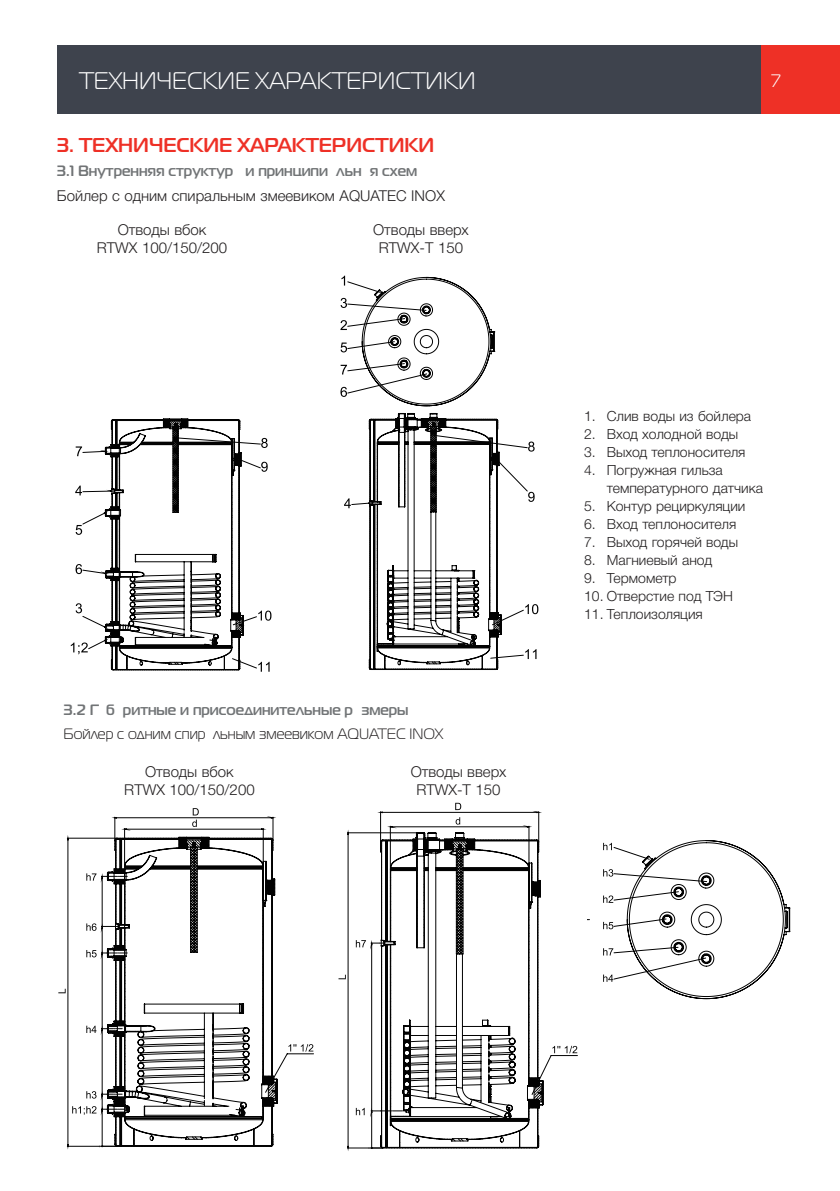
<style>
.page{position:relative;width:840px;height:1191px;background:#fff}
.page>*{position:absolute;margin:0;border:0;box-sizing:border-box;transform-origin:0 0}
.t1{font:24px "Magistral C";color:#fff}
.t2{font:700 20px "Magistral C";color:#ee3026}
.t3{font:18px "Magistral C";color:#fff}
.t4{font:300 15px/18px "Helvetica Neue Cyr";color:#221f20;text-align:center}
.t5{font:700 15px "Magistral C";color:#717476}
.t6{font:15px "Magistral C";color:#221f20}
.t7{font:300 14px/18px "Helvetica Neue Cyr";color:#221f20}
</style>
<div class="page">
<div style="left:748px;top:45px;width:91px;height:68px;background:#ee3026"></div>
<div style="left:57px;top:45px;width:703px;height:68px;background:#3e434d"></div>
<svg style="left:76px;top:446px;width:6px;height:10px"></svg>
<svg style="left:75px;top:485px;width:7px;height:10px"></svg>
<svg style="left:76px;top:525px;width:6px;height:10px"></svg>
<svg style="left:75px;top:564px;width:7px;height:10px"></svg>
<svg style="left:76px;top:603px;width:6px;height:10px"></svg>
<svg style="left:71px;top:642px;width:12px;height:12px"></svg>
<svg style="left:83px;top:418px;width:187px;height:254px"></svg>
<svg style="left:102px;top:419px;width:170px;height:252px"></svg>
<svg style="left:504px;top:441px;width:35px;height:217px"></svg>
<svg style="left:340px;top:276px;width:164px;height:394px"></svg>
<hr style="left:357px;top:1071px;width:1px;height:87px;background:#020202">
<svg style="left:58px;top:808px;width:256px;height:342px"></svg>
<svg style="left:587px;top:840px;width:204px;height:160px"></svg>
<svg style="left:338px;top:802px;width:201px;height:346px"></svg>
<h1 class="t1" style="left:79px;top:69px;width:397px">ТЕХНИЧЕСКИЕ ХАРАКТЕРИСТИКИ</h1>
<h2 class="t2" style="left:57px;top:135px;width:378px">3. ТЕХНИЧЕСКИЕ ХАРАКТЕРИСТИКИ</h2>
<p class="t5" style="left:57px;top:163px;width:365px">3.1 Внутренняя структура и принципиа льна я схема</p>
<p class="t4" style="left:57px;top:188px;width:389px">Бойлер с одним спиральным змеевиком AQUATEC INOX</p>
<p class="t4" style="left:97px;top:222px;width:132px">Отводы вбок<br>RTWX 100/150/200</p>
<p class="t4" style="left:373px;top:222px;width:97px">Отводы вверх<br>RTWX-T 150</p>
<p class="t5" style="left:63px;top:702px;width:346px">3.2 Га ба ритные и присоединительные ра змеры</p>
<p class="t6" style="left:63px;top:726px;width:381px">Бойлер с одним спира льным змеевиком AQUATEC INOX</p>
<p class="t4" style="left:124px;top:763px;width:132px">Отводы вбок<br>RTWX 100/150/200</p>
<p class="t4" style="left:410px;top:763px;width:97px">Отводы вверх<br>RTWX-T 150</p>
<p class="t3" style="left:771px;top:72px;width:11px">7</p>
<p class="t7" style="left:583px;top:408px;width:169px">1. Слив воды из бойлера</p>
<p class="t7" style="left:583px;top:426px;width:156px">2. Вход холодной воды</p>
<p class="t7" style="left:583px;top:444px;width:163px">3. Выход теплоносителя</p>
<p class="t7" style="left:606px;top:462px;width:158px;text-indent:-23px">4. Погружная гильза температурного датчика</p>
<p class="t7" style="left:583px;top:498px;width:163px">5. Контур рециркуляции</p>
<p class="t7" style="left:583px;top:516px;width:154px">6. Вход теплоносителя</p>
<p class="t7" style="left:583px;top:534px;width:155px">7. Выход горячей воды</p>
<p class="t7" style="left:583px;top:552px;width:130px">8. Магниевый анод</p>
<p class="t7" style="left:583px;top:570px;width:94px">9. Термометр</p>
<p class="t7" style="left:583px;top:588px;width:150px">10. Отверстие под ТЭН</p>
<p class="t7" style="left:583px;top:606px;width:120px">11. Теплоизоляция</p>
</div>
